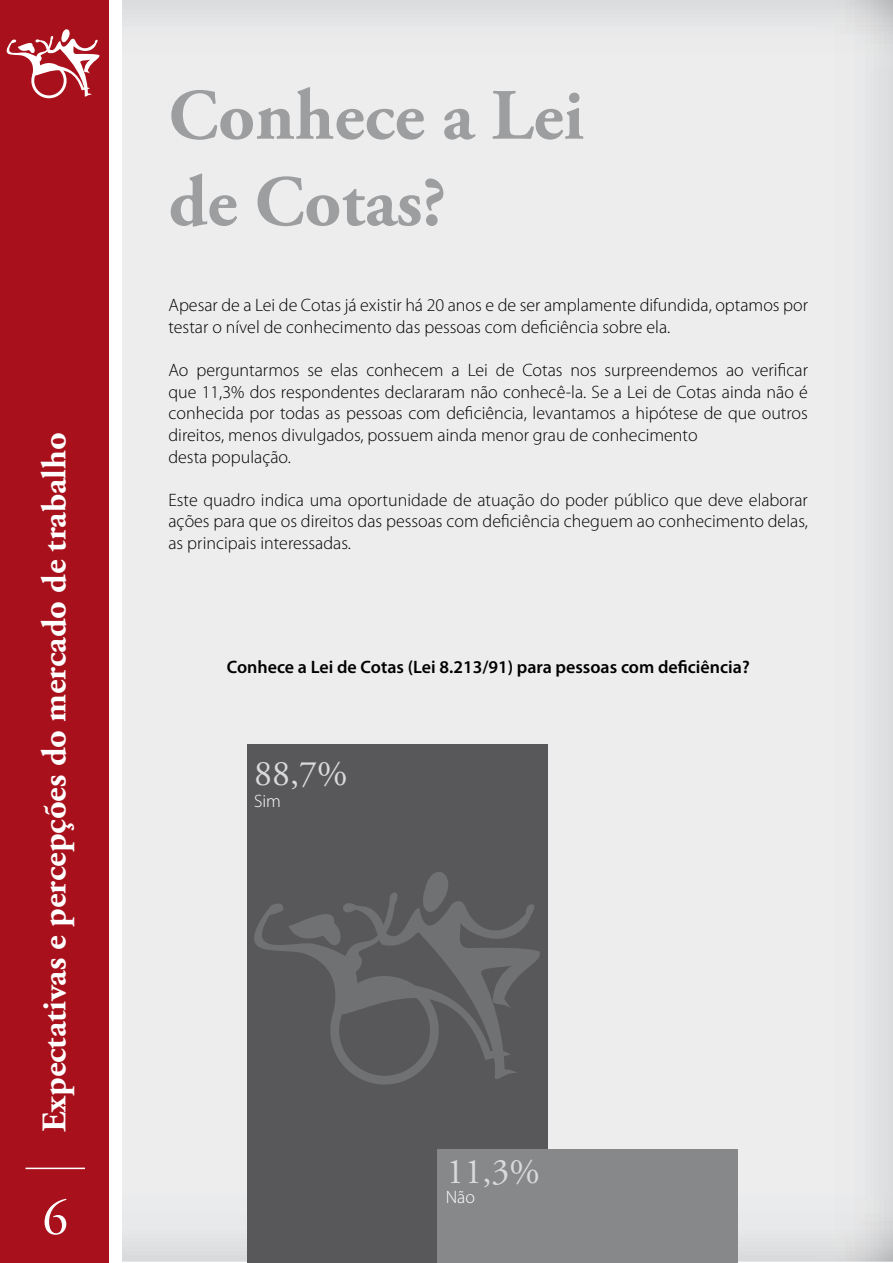
<style>
.page{position:relative;width:893px;height:1263px;background:#fff}
.page>*{position:absolute;margin:0;border:0;box-sizing:border-box;transform-origin:0 0}
.t1{font:700 72px/86.4px "Adobe Garamond Pro";color:#9c9e9f}
.t2{font:51px "Adobe Garamond Pro";color:#fff}
.t3{font:36px "Adobe Garamond Pro";color:#d9dadb}
.t4{font:700 34.5px "Adobe Garamond Pro";color:#fff}
.t5{font:300 18px/21.6px "Myriad Pro";color:#000}
.t6{font:600 18px "Myriad Pro";color:#000}
.t7{font:300 18px "Myriad Pro";color:#fff}
</style>
<div class="page">
<div style="left:122px;top:0;width:771px;height:1262px;background:#ededee"></div>
<div style="left:0;top:0;width:110px;height:1263px;background:#a8111c"></div>
<svg style="left:6px;top:29px;width:94px;height:69px"></svg>
<hr style="left:26px;top:1167px;width:59px;height:2px;background:#fff">
<div style="left:247px;top:744px;width:300px;height:519px;background:#58585a"></div>
<div style="left:438px;top:1150px;width:300px;height:113px;background:#87888a"></div>
<svg style="left:237px;top:888px;width:51px;height:172px"></svg>
<svg style="left:288px;top:872px;width:252px;height:212px"></svg>
<h3 class="t4" style="left:35px;top:1132px;width:701px;rotate:-90deg">Expectativas e percepções do mercado de trabalho</h3>
<h2 class="t2" style="left:43px;top:1187px;width:27px">6</h2>
<h1 class="t1" style="left:168px;top:74px;width:417px">Conhece a Lei de Cotas?</h1>
<p class="t5" style="left:168px;top:295px;width:641px">Apesar de a Lei de Cotas já existir há 20 anos e de ser amplamente difundida, optamos por testar o nível de conhecimento das pessoas com deficiência sobre ela.</p>
<p class="t5" style="left:168px;top:360px;width:641px">Ao perguntarmos se elas conhecem a Lei de Cotas nos surpreendemos ao verificar que 11,3% dos respondentes declararam não conhecê-la. Se a Lei de Cotas ainda não é conhecida por todas as pessoas com deficiência, levantamos a hipótese de que outros direitos, menos divulgados, possuem ainda menor grau de conhecimento<br>desta população.</p>
<p class="t5" style="left:168px;top:489px;width:641px;text-align:justify">Este quadro indica uma oportunidade de atuação do poder público que deve elaborar ações para que os direitos das pessoas com deficiência cheguem ao conhecimento delas, as principais interessadas.</p>
<p class="t6" style="left:227px;top:655px;width:524px">Conhece a Lei de Cotas (Lei 8.213/91) para pessoas com deficiência?</p>
<h3 class="t3" style="left:254px;top:752px;width:95px">88,7%</h3>
<p class="t7" style="left:254px;top:791px;width:28px">Sim</p>
<h3 class="t3" style="left:446px;top:1150px;width:95px">11,3%</h3>
<p class="t7" style="left:446px;top:1187px;width:31px">Não</p>
</div>
